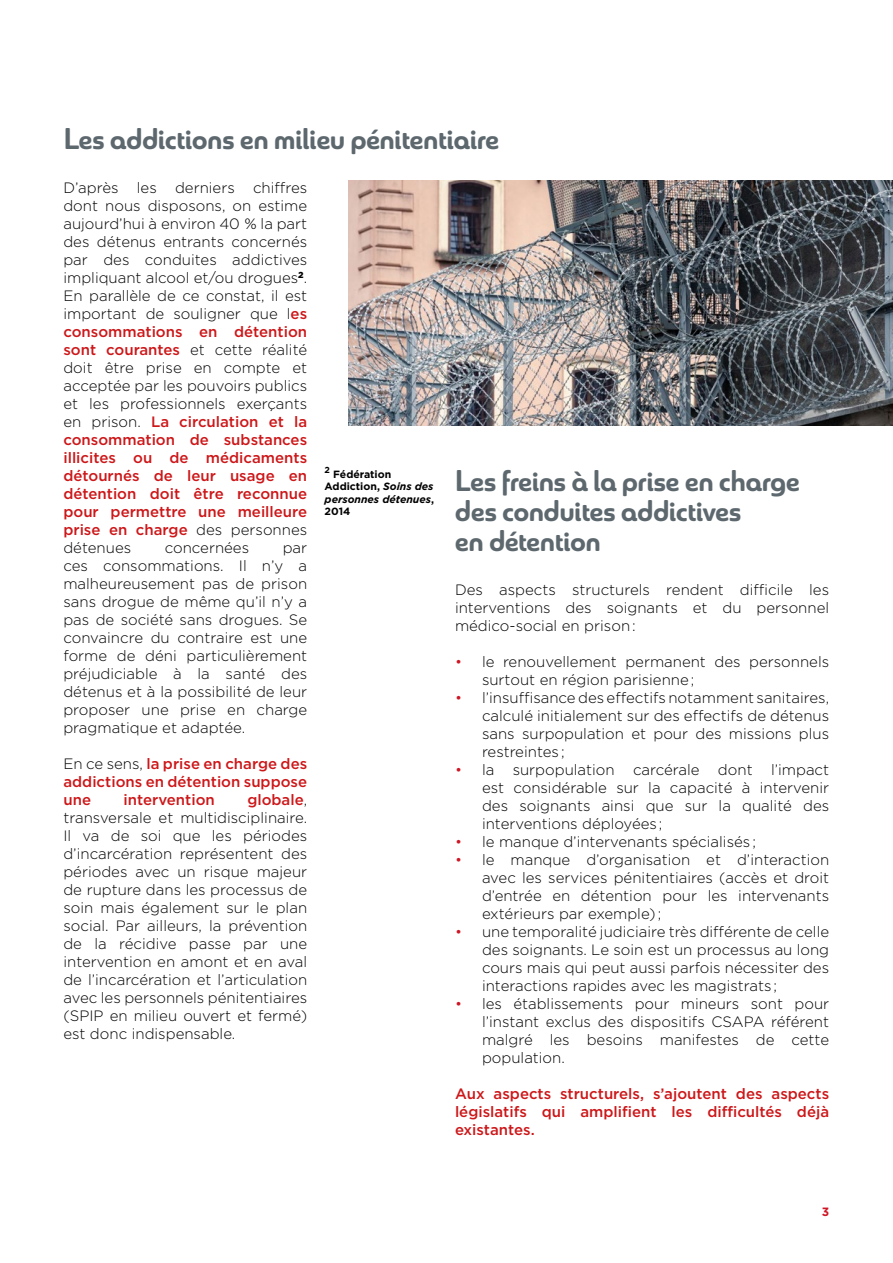
<style>
.page{position:relative;width:893px;height:1263px;background:#fff}
.page>*{position:absolute;margin:0;border:0;box-sizing:border-box;transform-origin:0 0}
.t1{font:30px/30px "Sangli Nor Bol";letter-spacing:-.02em;color:#5d686e}
.t2{font:300 15px/18px "Gotham";color:#000;text-align:justify}
.t3{font:500 15px/18px "Gotham";color:#cd1719;text-align:justify}
.t4{font:700 12px "Gotham";color:#ce1625}
.t5{font:700 10.5px/12.6px "Gotham";color:#000}
.t6{font:700 8.7px "Gotham";color:#000}
.s1{font-weight:500;color:#cd1719}
.s2{font-weight:300;color:#000}
.s3{font-style:italic}
.s4{color:#ce1625}
</style>
<div class="page">
<img style="left:349px;top:181px;width:544px;height:244px">
<h1 class="t1" style="left:63px;top:125px;width:437px">Les addictions en milieu pénitentiaire</h1>
<p class="t2" style="left:63px;top:178px;width:245px">D’après les derniers chiffres dont nous disposons, on estime aujourd’hui à environ 40 % la part des détenus entrants concernés par des conduites addictives impliquant alcool et/ou drogues<sup>2</sup>.<br>En parallèle de ce constat, il est important de souligner que l<span class="s1">es consommations en détention sont courantes</span> et cette réalité doit être prise en compte et acceptée par les pouvoirs publics et les professionnels exerçants en prison. <span class="s1">La circulation et la consommation de substances illicites ou de médicaments détournés de leur usage en détention doit être reconnue pour permettre une meilleure prise en charge</span> des personnes détenues</p>
<p class="t2" style="left:165px;top:538px;width:86px">concernées</p>
<p class="t2" style="left:63px;top:538px;width:245px;text-indent:219px">par ces consommations. Il n’y a malheureusement pas de prison sans drogue de même qu’il n’y a pas de société sans drogues. Se convaincre du contraire est une forme de déni particulièrement préjudiciable à la santé des détenus et à la possibilité de leur proposer une prise en charge pragmatique et adaptée.</p>
<p class="t3" style="left:63px;top:754px;width:245px"><span class="s2">En ce sens,</span> la prise en charge des addictions en détention suppose une</p>
<p class="t2" style="left:63px;top:790px;width:245px;text-indent:184px"><span class="s1">globale</span>, transversale et multidisciplinaire.<br>Il va de soi que les périodes d’incarcération représentent des périodes avec un risque majeur de rupture dans les processus de soin mais également sur le plan social. Par ailleurs, la prévention de la récidive passe par une intervention en amont et en aval de l’incarcération et l’articulation avec les personnels pénitentiaires (SPIP en milieu ouvert et fermé) est donc indispensable.</p>
<p class="t3" style="left:124px;top:790px;width:93px">intervention</p>
<p class="t6" style="left:325px;top:464px;width:7px">2</p>
<p class="t5" style="left:325px;top:468px;width:111px;text-indent:9px">Fédération<br>Addiction, <span class="s3">Soins des personnes détenues</span>,<br>2014</p>
<h1 class="t1" style="left:455px;top:466px;width:347px">Les freins à la prise en charge des conduites addictives<br>en détention</h1>
<p class="t2" style="left:455px;top:581px;width:376px">Des aspects structurels rendent difficile les interventions des soignants et du personnel médico-social en prison :</p>
<p class="t2" style="left:482px;top:653px;width:349px;text-indent:-27px"><span class="s4">•</span> le renouvellement permanent des personnels surtout en région parisienne ;</p>
<p class="t2" style="left:482px;top:689px;width:349px;text-indent:-27px"><span class="s4">•</span> l’insuffisance des effectifs notamment sanitaires, calculé initialement sur des effectifs de détenus sans surpopulation et pour des missions plus restreintes ;</p>
<p class="t2" style="left:482px;top:761px;width:349px;text-indent:-27px"><span class="s4">•</span> la surpopulation carcérale dont l’impact est considérable sur la capacité à intervenir des soignants ainsi que sur la qualité des interventions déployées ;</p>
<p class="t2" style="left:455px;top:833px;width:302px"><span class="s4">•</span> le manque d’intervenants spécialisés ;</p>
<p class="t2" style="left:482px;top:851px;width:349px;text-indent:-27px"><span class="s4">•</span> le manque d’organisation et d’interaction avec les services pénitentiaires (accès et droit d’entrée en détention pour les intervenants extérieurs par exemple) ;</p>
<p class="t2" style="left:482px;top:923px;width:349px;text-indent:-27px"><span class="s4">•</span> une temporalité judiciaire très différente de celle des soignants. Le soin est un processus au long cours mais qui peut aussi parfois nécessiter des interactions rapides avec les magistrats ;</p>
<p class="t2" style="left:482px;top:995px;width:349px;text-indent:-27px"><span class="s4">•</span> les établissements pour mineurs sont pour l’instant exclus des dispositifs CSAPA référent malgré les besoins manifestes de cette population.</p>
<p class="t3" style="left:455px;top:1085px;width:376px">Aux aspects structurels, s’ajoutent des aspects législatifs qui amplifient les difficultés déjà existantes.</p>
<p class="t4" style="left:822px;top:1204px;width:9px">3</p>
</div>
